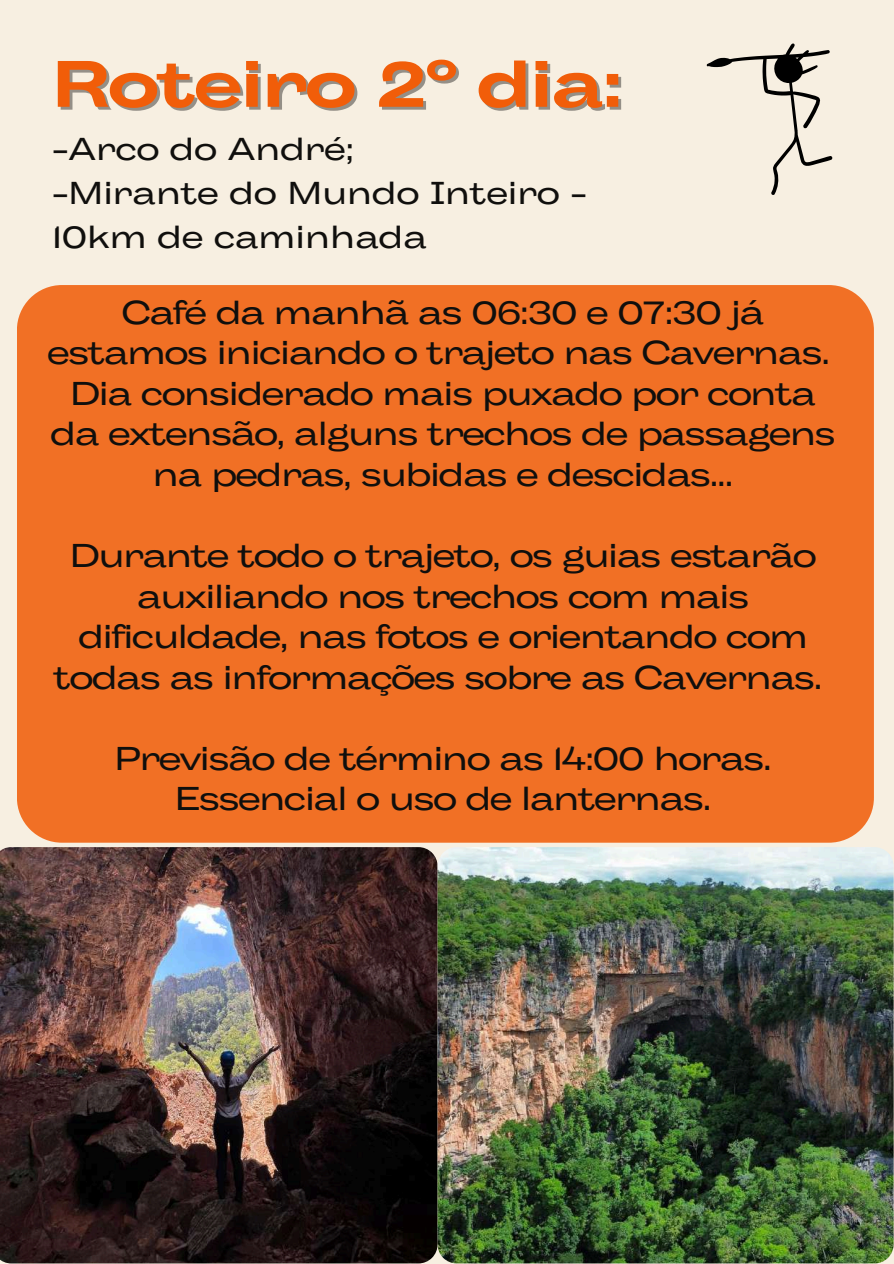
<style>
.page{position:relative;width:894px;height:1264px;background:#fff}
.page>*{position:absolute;margin:0;border:0;box-sizing:border-box;transform-origin:0 0}
.t1{font:700 65.4px "Body Grotesque Large";letter-spacing:-.02em;color:#f15d09}
.t2{font:33px/40.5px "Body Grotesque Large";letter-spacing:-.035em;color:#100f0d;text-align:center}
.t3{font:31.65px/43.8px "Body Grotesque Large";color:#100f0d}
</style>
<div class="page">
<div style="left:0;top:0;width:893px;height:1263px;background:#f7efe1"></div>
<div style="left:17px;top:285px;width:856px;height:557px;background:#f17025"></div>
<svg style="left:706px;top:43px;width:127px;height:152px"></svg>
<img style="left:0;top:847px;width:892px;height:416px">
<h1 class="t1" style="left:52px;top:46px;width:572px">Roteiro 2º dia:</h1>
<p class="t3" style="left:52px;top:130px;width:536px">-Arco do André;<br>-Mirante do Mundo Inteiro -<br>10km de caminhada</p>
<p class="t2" style="left:47px;top:295px;width:789px">Café da manhã as 06:30 e 07:30 já estamos iniciando o trajeto nas Cavernas.<br>Dia considerado mais puxado por conta da extensão, alguns trechos de passagens na pedras, subidas e descidas...</p>
<p class="t2" style="left:54px;top:538px;width:769px">Durante todo o trajeto, os guias estarão auxiliando nos trechos com mais dificuldade, nas fotos e orientando com todas as informações sobre as Cavernas.</p>
<p class="t2" style="left:114px;top:740px;width:658px">Previsão de término as 14:00 horas.<br>Essencial o uso de lanternas.</p>
</div>
